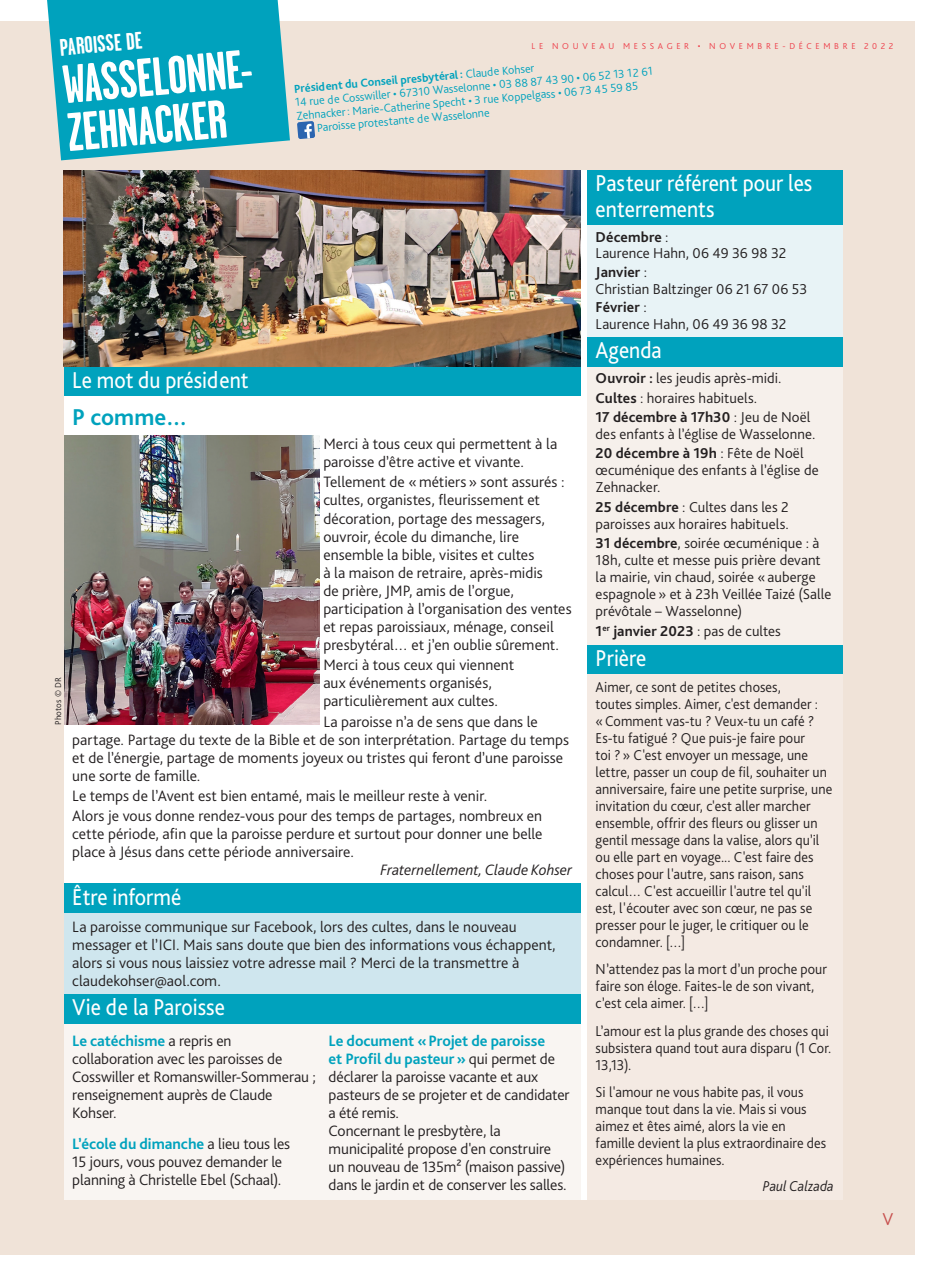
<style>
.page{position:relative;width:936px;height:1276px;background:#fff}
.page>*{position:absolute;margin:0;border:0;box-sizing:border-box;transform-origin:0 0}
.t1{font:700 54px/48px "Garage Gothic";color:#fff}
.t2{font:24px/25.5px "Bliss Pro";color:#fff;scale:.9 1}
.t3{font:700 24px "Garage Gothic";color:#fff}
.t4{font:700 24px "Bliss Pro";letter-spacing:.005em;color:#00a2bd}
.t5{font:300 18px "Bliss Pro";color:#c74f4d}
.t6{font:300 15.75px/18px "Bliss Pro";color:#231f20}
.t7{font:italic 300 15.75px "Bliss Pro";color:#231f20}
.t8{font:300 15px/17px "Bliss Pro";letter-spacing:.005em;color:#231f20;scale:.95 1}
.t9{font:300 15px/17.1px "Bliss Pro";letter-spacing:.005em;color:#231f20}
.t10{font:700 15px "Bliss Pro";letter-spacing:.01em;color:#231f20}
.t11{font:italic 300 15px "Bliss Pro";color:#231f20;scale:.95 1}
.t12{font:300 12px "Bliss Pro";color:#00a2bd}
.t13{font:700 12px "Bliss Pro";color:#00a2bd}
.t14{font:300 9px "Bliss Pro";letter-spacing:.41em;color:#ee3d49}
.t15{font:300 9px "Bliss Pro";letter-spacing:.015em;color:#231f20}
.s1{font-weight:300}
.s2{font-weight:700}
.s3{font-weight:700;color:#00a2bd}
</style>
<div class="page">
<div style="left:0;top:21px;width:914px;height:1233px;background:#f0e3d8"></div>
<svg style="left:297px;top:121px;width:18px;height:18px"></svg>
<svg style="left:47px;top:0;width:243px;height:160px;background:#1ba9c0"></svg>
<div style="left:64px;top:367px;width:516px;height:516px;background:#fff"></div>
<div style="left:64px;top:367px;width:516px;height:29px;background:#00a2bd"></div>
<div style="left:64px;top:883px;width:516px;height:111px;background:#cfe6ee"></div>
<div style="left:64px;top:883px;width:516px;height:30px;background:#00a2bd"></div>
<div style="left:587px;top:170px;width:255px;height:167px;background:#e8f3f6"></div>
<div style="left:587px;top:170px;width:255px;height:55px;background:#00a2bd"></div>
<div style="left:587px;top:645px;width:255px;height:554px;background:#f4eae3"></div>
<div style="left:587px;top:645px;width:255px;height:29px;background:#00a2bd"></div>
<div style="left:587px;top:337px;width:255px;height:308px;background:#f6f0eb"></div>
<div style="left:587px;top:337px;width:255px;height:29px;background:#00a2bd"></div>
<div style="left:64px;top:994px;width:516px;height:205px;background:#f9f5f2"></div>
<div style="left:64px;top:994px;width:516px;height:29px;background:#00a2bd"></div>
<img style="left:64px;top:435px;width:255px;height:290px">
<img style="left:64px;top:170px;width:516px;height:197px">
<h2 class="t3" style="left:59px;top:35px;width:84px;rotate:-5deg">PAROISSE DE</h2>
<h1 class="t1" style="left:61px;top:61px;width:206px;rotate:-5deg">WASSELONNE-<br>ZEHNACKER</h1>
<p class="t14" style="left:531px;top:40px;width:363px">LE NOUVEAU MESSAGER • NOVEMBRE-DÉCEMBRE 2022</p>
<p class="t13" style="left:293px;top:81px;width:243px;rotate:-5deg">Président du Conseil presbytéral: <span class="s1">Claude Kohser</span></p>
<p class="t12" style="left:294px;top:95px;width:360px;rotate:-5deg">14 rue de Cosswiller • 67310 Wasselonne • 03 88 87 43 90 • 06 52 13 12 61</p>
<p class="t12" style="left:296px;top:108px;width:344px;rotate:-5deg">Zehnacker: Marie-Catherine Specht • 3 rue Koppelgass • 06 73 45 59 85</p>
<p class="t12" style="left:316px;top:120px;width:175px;rotate:-5deg">Paroisse protestante de Wasselonne</p>
<h2 class="t2" style="left:595px;top:170px;width:242px">Pasteur référent pour les enterrements</h2>
<p class="t9" style="left:595px;top:228px;width:192px;line-height:16.5px"><span class="s2">Décembre</span> :<br>Laurence Hahn, 06 49 36 98 32</p>
<p class="t9" style="left:595px;top:263px;width:213px;line-height:16.5px"><span class="s2">Janvier</span> :<br>Christian Baltzinger 06 21 67 06 53</p>
<p class="t9" style="left:595px;top:298px;width:192px;line-height:16.5px"><span class="s2">Février</span> :<br>Laurence Hahn, 06 49 36 98 32</p>
<p class="t15" style="left:53px;top:725px;width:49px;rotate:-90deg">Photos © DR</p>
<h2 class="t2" style="left:72px;top:366px;width:197px">Le mot du président</h2>
<h2 class="t4" style="left:72px;top:402px;width:117px">P comme…</h2>
<p class="t6" style="left:323px;top:434px;width:235px">Merci à tous ceux qui permettent à la paroisse d’être active et vivante.</p>
<p class="t6" style="left:323px;top:473px;width:250px">Tellement de «métiers» sont assurés : cultes, organistes, fleurissement et décoration, portage des messagers, ouvroir, école du dimanche, lire ensemble la bible, visites et cultes<br>à la maison de retraire, après-midis<br>de prière, JMP, amis de l’orgue, participation à l’organisation des ventes et repas paroissiaux, ménage, conseil presbytéral… et j’en oublie sûrement.</p>
<p class="t6" style="left:323px;top:655px;width:192px">Merci à tous ceux qui viennent aux événements organisés, particulièrement aux cultes.</p>
<p class="t6" style="left:72px;top:712px;width:498px;text-indent:251px">La paroisse n’a de sens que dans le partage. Partage du texte de la Bible et de son interprétation. Partage du temps et de l’énergie, partage de moments joyeux ou tristes qui feront d’une paroisse une sorte de famille.</p>
<p class="t6" style="left:72px;top:785px;width:471px;line-height:20.2px">Le temps de l’Avent est bien entamé, mais le meilleur reste à venir.<br>Alors je vous donne rendez-vous pour des temps de partages, nombreux en</p>
<p class="t6" style="left:72px;top:824px;width:471px">cette période, afin que la paroisse perdure et surtout pour donner une belle place à Jésus dans cette période anniversaire.</p>
<p class="t7" style="left:380px;top:860px;width:193px">Fraternellement, Claude Kohser</p>
<h2 class="t2" style="left:72px;top:883px;width:122px">Être informé</h2>
<p class="t6" style="left:72px;top:917px;width:485px">La paroisse communique sur Facebook, lors des cultes, dans le nouveau messager et l’ICI. Mais sans doute que bien des informations vous échappent, alors si vous nous laissiez votre adresse mail ? Merci de la transmettre à claudekohser@aol.com.</p>
<h2 class="t2" style="left:72px;top:994px;width:171px">Vie de la Paroisse</h2>
<p class="t6" style="left:72px;top:1031px;width:245px"><span class="s3">Le catéchisme</span> a repris en collaboration avec les paroisses de<br>Cosswiller et Romanswiller-Sommerau ; renseignement auprès de Claude<br>Kohser.</p>
<p class="t6" style="left:72px;top:1134px;width:219px"><span class="s3">L’école du dimanche</span> a lieu tous les<br>15 jours, vous pouvez demander le planning à Christelle Ebel (Schaal).</p>
<p class="t6" style="left:328px;top:1031px;width:242px"><span class="s3">Le document «Projet de paroisse<br>et Profil du pasteur»</span> qui permet de déclarer la paroisse vacante et aux pasteurs de se projeter et de candidater a été remis.<br>Concernant le presbytère, la municipalité propose d'en construire un nouveau de 135m² (maison passive) dans le jardin et de conserver les salles.</p>
<h2 class="t2" style="left:595px;top:337px;width:75px">Agenda</h2>
<p class="t9" style="left:595px;top:368px;width:216px;line-height:19.2px"><span class="s2">Ouvroir :</span> les jeudis après-midi.<br><span class="s2">Cultes</span> : horaires habituels.<br><span class="s2">17 décembre à 17h30</span> : Jeu de Noël</p>
<p class="t9" style="left:595px;top:424px;width:221px;line-height:19.2px">des enfants à l’église de Wasselonne.<br><span class="s2">20 décembre à 19h</span> : Fête de Noël</p>
<p class="t9" style="left:595px;top:461px;width:224px">œcuménique des enfants à l’église de<br>Zehnacker.</p>
<p class="t9" style="left:595px;top:498px;width:195px"><span class="s2">25 décembre</span> : Cultes dans les 2 paroisses aux horaires habituels.</p>
<p class="t9" style="left:595px;top:534px;width:237px"><span class="s2">31 décembre</span>, soirée œcuménique : à 18h, culte et messe puis prière devant la mairie, vin chaud, soirée «auberge espagnole» et à 23h Veillée Taizé (Salle prévôtale – Wasselonne)</p>
<p class="t10" style="left:595px;top:621px;width:187px">1<sup>er</sup> janvier 2023 <span class="s1">: pas de cultes</span></p>
<h2 class="t2" style="left:595px;top:645px;width:58px">Prière</h2>
<p class="t8" style="left:595px;top:678px;width:250px">Aimer, ce sont de petites choses,<br>toutes simples. Aimer, c'est demander : «Comment vas-tu ? Veux-tu un café ?<br>Es-tu fatigué ? Que puis-je faire pour<br>toi ?» C'est envoyer un message, une lettre, passer un coup de fil, souhaiter un anniversaire, faire une petite surprise, une invitation du cœur, c'est aller marcher ensemble, offrir des fleurs ou glisser un gentil message dans la valise, alors qu’il ou elle part en voyage... C'est faire des choses pour l'autre, sans raison, sans calcul… C'est accueillir l'autre tel qu'il est, l'écouter avec son cœur, ne pas se presser pour le juger, le critiquer ou le condamner. […]</p>
<p class="t8" style="left:595px;top:960px;width:245px">N’attendez pas la mort d’un proche pour faire son éloge. Faites-le de son vivant, c’est cela aimer. […]</p>
<p class="t8" style="left:595px;top:1022px;width:250px">L’amour est la plus grande des choses qui subsistera quand tout aura disparu (1 Cor.<br>13,13).</p>
<p class="t8" style="left:595px;top:1083px;width:244px">Si l'amour ne vous habite pas, il vous manque tout dans la vie. Mais si vous aimez et êtes aimé, alors la vie en famille devient la plus extraordinaire des expériences humaines.</p>
<p class="t11" style="left:762px;top:1176px;width:76px">Paul Calzada</p>
<p class="t5" style="left:882px;top:1207px;width:12px">V</p>
</div>
